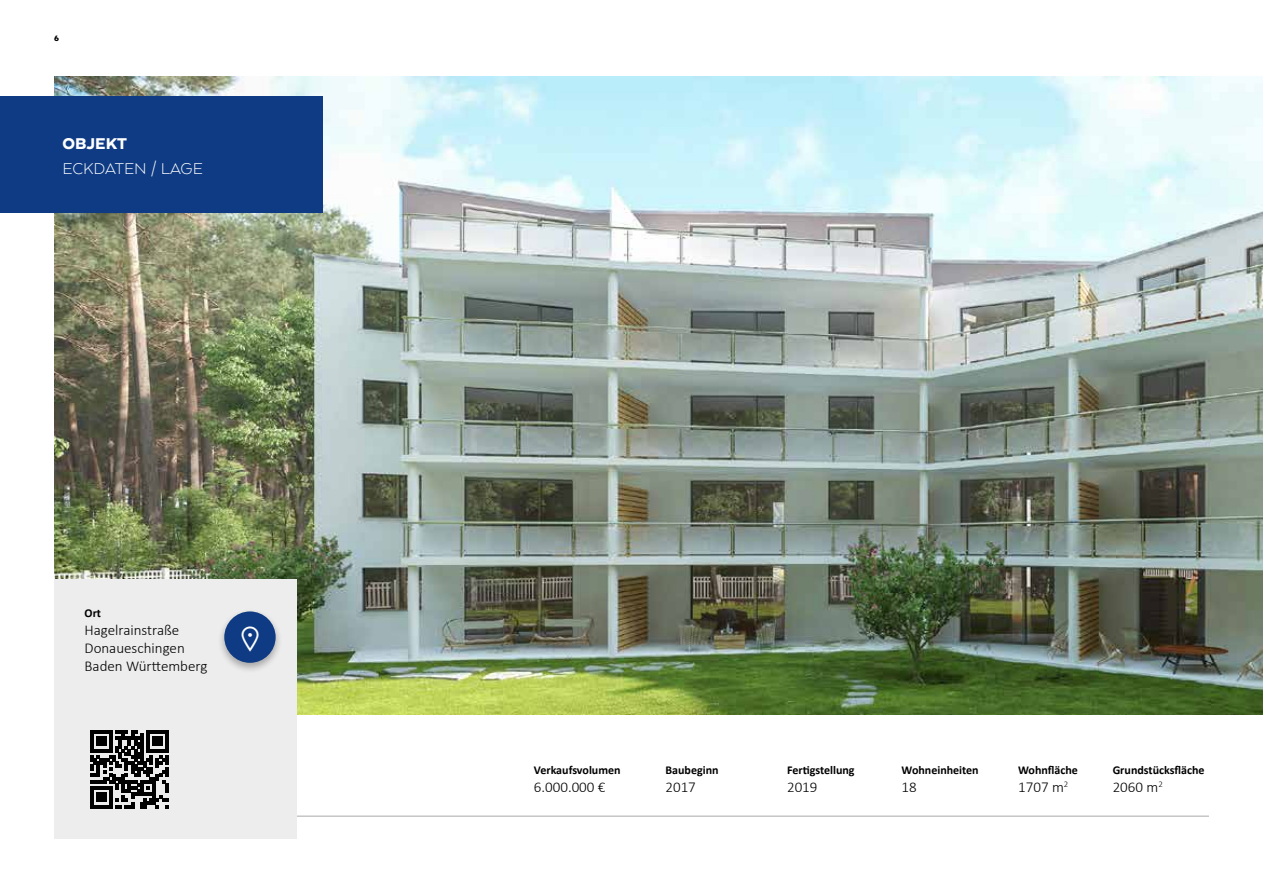
<style>
.page{position:relative;width:1263px;height:893px;background:#fff}
.page>*{position:absolute;margin:0;border:0;box-sizing:border-box;transform-origin:0 0}
.t1{font:300 18px "Arquitecta";color:#fff}
.t2{font:900 18px "Arquitecta";color:#fff}
.t3{font:300 15px/18px "Calibri";color:#000}
.t4{font:700 12px "Calibri";color:#000}
.t5{font:900 9px "Arquitecta";color:#000}
</style>
<div class="page">
<img style="left:54px;top:77px;width:1209px;height:637px">
<hr style="left:54px;top:815px;width:1155px;height:2px;background:#c6c6c6">
<div style="left:0;top:96px;width:323px;height:117px;background:#0e3b83"></div>
<div style="left:54px;top:579px;width:243px;height:260px;background:#ededed"></div>
<svg style="left:91px;top:730px;width:77px;height:78px"></svg>
<div style="left:217px;top:608px;width:66px;height:65px;background:#000;opacity:.3"></div>
<div style="left:224px;top:611px;width:52px;height:52px;background:#0e3b83;border-radius:50%"></div>
<p class="t5" style="left:54px;top:32px;width:6px">6</p>
<h1 class="t2" style="left:63px;top:132px;width:66px">OBJEKT</h1>
<h1 class="t1" style="left:63px;top:158px;width:142px">ECKDATEN / LAGE</h1>
<p class="t4" style="left:85px;top:604px;width:18px">Ort</p>
<p class="t3" style="left:85px;top:621px;width:124px">Hagelrainstraße<br>Donaueschingen<br>Baden Württemberg</p>
<p class="t4" style="left:534px;top:762px;width:88px">Verkaufsvolumen</p>
<p class="t3" style="left:534px;top:778px;width:73px">6.000.000 €</p>
<p class="t4" style="left:665px;top:762px;width:55px">Baubeginn</p>
<p class="t3" style="left:665px;top:778px;width:32px">2017</p>
<p class="t4" style="left:787px;top:762px;width:69px">Fertigstellung</p>
<p class="t3" style="left:787px;top:778px;width:32px">2019</p>
<p class="t4" style="left:902px;top:762px;width:79px">Wohneinheiten</p>
<p class="t3" style="left:902px;top:778px;width:17px">18</p>
<p class="t4" style="left:1018px;top:762px;width:61px">Wohnfläche</p>
<p class="t3" style="left:1018px;top:778px;width:52px">1707 m<sup>2</sup></p>
<p class="t4" style="left:1113px;top:761px;width:93px">Grundstücksfläche</p>
<p class="t3" style="left:1113px;top:778px;width:52px">2060 m<sup>2</sup></p>
</div>
